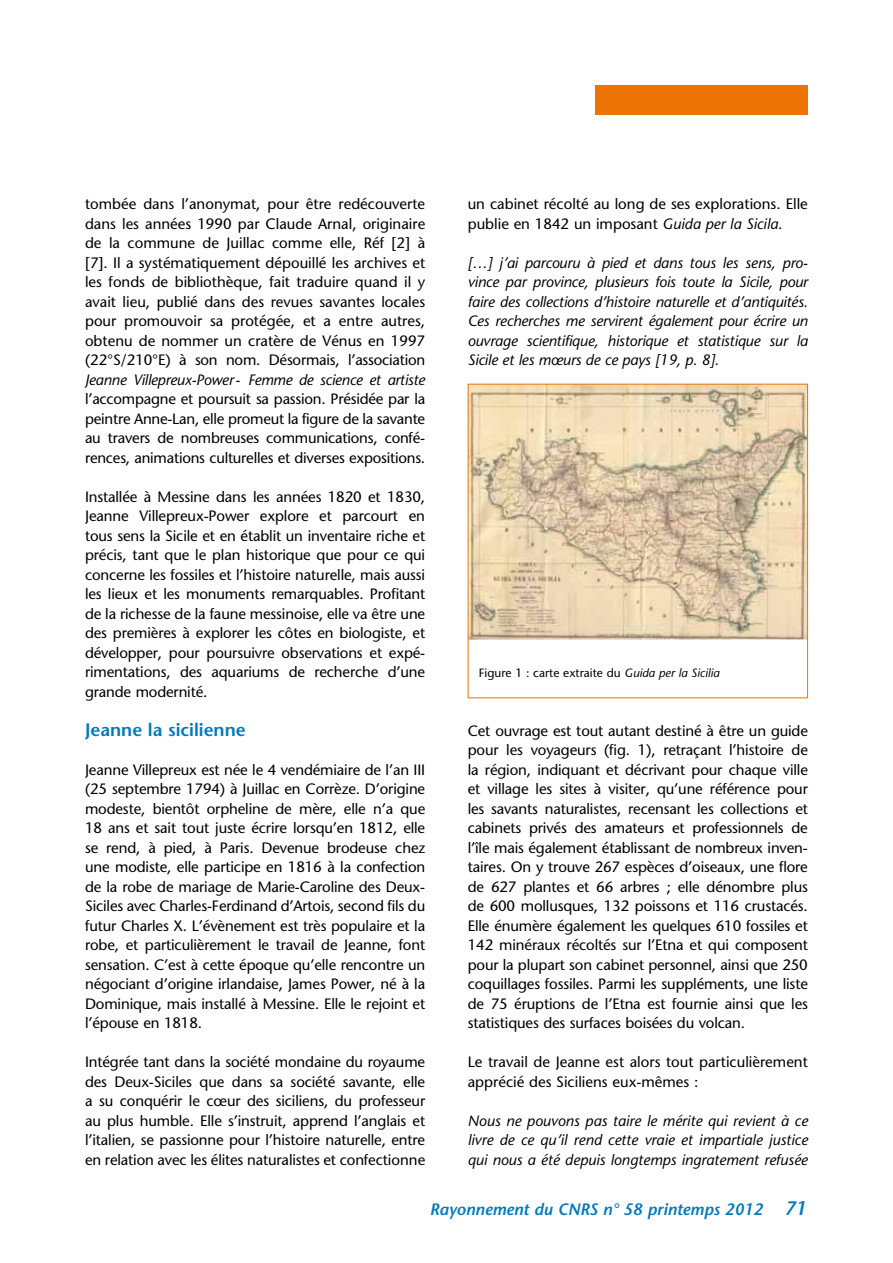
<style>
.page{position:relative;width:893px;height:1263px;background:#fff}
.page>*{position:absolute;margin:0;border:0;box-sizing:border-box;transform-origin:0 0}
.t1{font:600 18px "Stone Sans Std";color:#0079bc}
.t2{font:italic 600 16.5px "Stone Sans Std";color:#0079bc}
.t3{font:500 15px/19.5px "Stone Sans Std";letter-spacing:-.01em;color:#000;text-align:justify}
.t4{font:italic 500 15px/19.5px "Stone Sans Std";letter-spacing:-.01em;color:#000;text-align:justify}
.t5{font:500 12px "Stone Sans Std";color:#000}
.s1{font-style:italic}
.s2{font-size:19.5px}
</style>
<div class="page">
<div style="left:595px;top:85px;width:213px;height:30px;background:#ec7405"></div>
<img style="left:470px;top:386px;width:336px;height:253px">
<div style="left:468px;top:384px;width:340px;height:314px;border:1px solid #ec7405"></div>
<p class="t3" style="left:85px;top:194px;width:342px">tombée dans l’anonymat, pour être redécouverte dans les années 1990 par Claude Arnal, originaire de la commune de Juillac comme elle, Réf [2] à [7]. Il a systématiquement dépouillé les archives et les fonds de bibliothèque, fait traduire quand il y avait lieu, publié dans des revues savantes locales pour promouvoir sa protégée, et a entre autres, obtenu de nommer un cratère de Vénus en 1997 (22°S/210°E) à son nom. Désormais, l’association</p>
<p class="t4" style="left:85px;top:370px;width:342px">Jeanne Villepreux-Power- Femme de science et artiste</p>
<p class="t3" style="left:85px;top:389px;width:342px">l’accompagne et poursuit sa passion. Présidée par la peintre Anne-Lan, elle promeut la figure de la savante au travers de nombreuses communications, confé&shy;rences, animations culturelles et diverses expositions.</p>
<p class="t3" style="left:85px;top:487px;width:342px">Installée à Messine dans les années 1820 et 1830, Jeanne Villepreux-Power explore et parcourt en tous sens la Sicile et en établit un inventaire riche et précis, tant que le plan historique que pour ce qui concerne les fossiles et l’histoire naturelle, mais aussi les lieux et les monuments remarquables. Profitant de la richesse de la faune messinoise, elle va être une des premières à explorer les côtes en biologiste, et développer, pour poursuivre observations et expé&shy;rimentations, des aquariums de recherche d’une grande modernité.</p>
<p class="t1" style="left:85px;top:718px;width:162px">Jeanne la sicilienne</p>
<p class="t3" style="left:85px;top:760px;width:342px">Jeanne Villepreux est née le 4 vendémiaire de l’an III (25 septembre 1794) à Juillac en Corrèze. D’origine modeste, bientôt orpheline de mère, elle n’a que 18 ans et sait tout juste écrire lorsqu’en 1812, elle se rend, à pied, à Paris. Devenue brodeuse chez une modiste, elle participe en 1816 à la confection de la robe de mariage de Marie-Caroline des Deux-Siciles avec Charles-Ferdinand d’Artois, second fils du futur Charles X. L’évènement est très populaire et la robe, et particulièrement le travail de Jeanne, font sensation. C’est à cette époque qu’elle rencontre un négociant d’origine irlandaise, James Power, né à la Dominique, mais installé à Messine. Elle le rejoint et l’épouse en 1818.</p>
<p class="t3" style="left:85px;top:1052px;width:342px">Intégrée tant dans la société mondaine du royaume des Deux-Siciles que dans sa société savante, elle a su conquérir le cœur des siciliens, du professeur au plus humble. Elle s’instruit, apprend l’anglais et l’italien, se passionne pour l’histoire naturelle, entre en relation avec les élites naturalistes et confectionne</p>
<p class="t3" style="left:468px;top:194px;width:342px">un cabinet récolté au long de ses explorations. Elle publie en 1842 un imposant <span class="s1">Guida per la Sicila</span>.</p>
<p class="t4" style="left:468px;top:253px;width:342px">[…] j’ai parcouru à pied et dans tous les sens, pro&shy;vince par province, plusieurs fois toute la Sicile, pour faire des collections d’histoire naturelle et d’antiquités.<br>Ces recherches me servirent également pour écrire un ouvrage scientifique, historique et statistique sur la Sicile et les mœurs de ce pays [19, p. 8].</p>
<p class="t5" style="left:479px;top:666px;width:242px">Figure 1 : carte extraite du <span class="s1">Guida per la Sicilia</span></p>
<p class="t3" style="left:468px;top:721px;width:342px">Cet ouvrage est tout autant destiné à être un guide pour les voyageurs (fig. 1), retraçant l’histoire de la région, indiquant et décrivant pour chaque ville et village les sites à visiter, qu’une référence pour les savants naturalistes, recensant les collections et cabinets privés des amateurs et professionnels de l’île mais également établissant de nombreux inven&shy;taires. On y trouve 267 espèces d’oiseaux, une flore de 627 plantes et 66 arbres ; elle dénombre plus de 600 mollusques, 132 poissons et 116 crustacés.<br>Elle énumère également les quelques 610 fossiles et 142 minéraux récoltés sur l’Etna et qui composent pour la plupart son cabinet personnel, ainsi que 250 coquillages fossiles. Parmi les suppléments, une liste de 75 éruptions de l’Etna est fournie ainsi que les statistiques des surfaces boisées du volcan.</p>
<p class="t3" style="left:468px;top:1052px;width:342px">Le travail de Jeanne est alors tout particulièrement apprécié des Siciliens eux-mêmes :</p>
<p class="t4" style="left:468px;top:1111px;width:342px">Nous ne pouvons pas taire le mérite qui revient à ce livre de ce qu’il rend cette vraie et impartiale justice qui nous a été depuis longtemps ingratement refusée</p>
<p class="t2" style="left:430px;top:1199px;width:378px">Rayonnement du CNRS n° 58 printemps 2012 <span class="s2">71</span></p>
</div>
